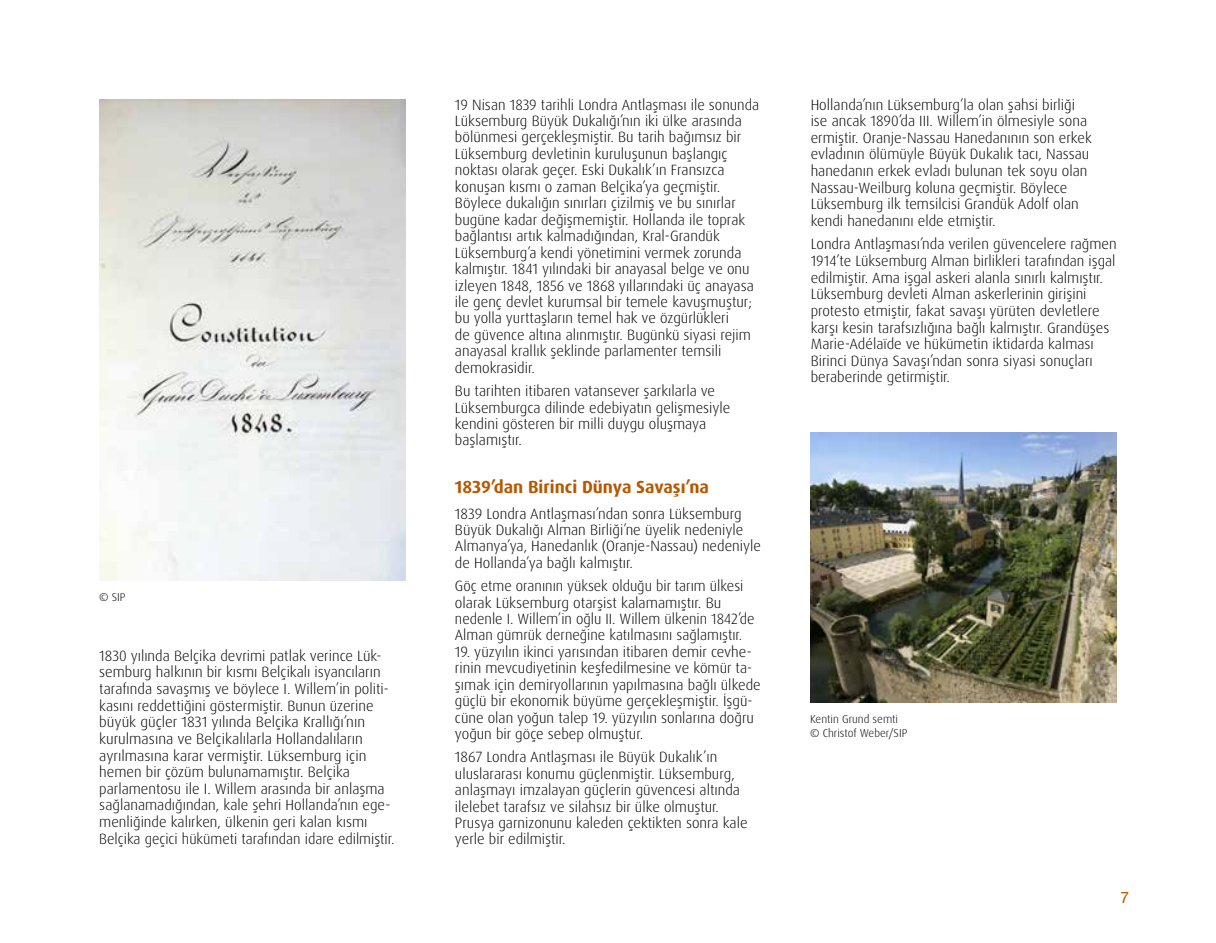
<style>
.page{position:relative;width:1216px;height:943px;background:#fff}
.page>*{position:absolute;margin:0;border:0;box-sizing:border-box;transform-origin:0 0}
.Titre_bold_Couleur{font:700 17.5px "Dax Pro";color:#b65800}
.t1{font:15.75px "Helvetica Neue";color:#b65800}
.txt_courant{font:300 14.88px/16.4px "Dax Pro";color:#000}
.txt_courant-2{font:300 11.38px "Dax Pro";color:#000}
</style>
<div class="page">
<img style="left:99px;top:99px;width:306px;height:481px">
<img style="left:810px;top:432px;width:306px;height:271px">
<p class="txt_courant-2" style="left:99px;top:589px;width:28px">© SIP</p>
<p class="txt_courant" style="left:99px;top:647px;width:297px">1830 yılında Belçika devrimi patlak verince Lük&shy;semburg halkının bir kısmı Belçikalı isyancıların tarafında savaşmış ve böylece I. Willem’in politi&shy;kasını reddettiğini göstermiştir. Bunun üzerine büyük güçler 1831 yılında Belçika Krallığı’nın kurulmasına ve Belçikalılarla Hollandalıların ayrılmasına karar vermiştir. Lüksemburg için hemen bir çözüm bulunamamıştır. Belçika parlamentosu ile I. Willem arasında bir anlaşma sağlanamadığından, kale şehri Hollanda’nın ege&shy;menliğinde kalırken, ülkenin geri kalan kısmı Belçika geçici hükümeti tarafından idare edilmiştir.</p>
<p class="txt_courant" style="left:455px;top:96px;width:306px">19 Nisan 1839 tarihli Londra Antlaşması ile sonunda Lüksemburg Büyük Dukalığı’nın iki ülke arasında bölünmesi gerçekleşmiştir. Bu tarih bağımsız bir Lüksemburg devletinin kuruluşunun başlangıç noktası olarak geçer. Eski Dukalık’ın Fransızca konuşan kısmı o zaman Belçika’ya geçmiştir.<br>Böylece dukalığın sınırları çizilmiş ve bu sınırlar bugüne kadar değişmemiştir. Hollanda ile toprak bağlantısı artık kalmadığından, Kral-Grandük Lüksemburg’a kendi yönetimini vermek zorunda kalmıştır. 1841 yılındaki bir anayasal belge ve onu izleyen 1848, 1856 ve 1868 yıllarındaki üç anayasa ile genç devlet kurumsal bir temele kavuşmuştur; bu yolla yurttaşların temel hak ve özgürlükleri<br>de güvence altına alınmıştır. Bugünkü siyasi rejim anayasal krallık şeklinde parlamenter temsili demokrasidir.</p>
<p class="txt_courant" style="left:455px;top:383px;width:277px">Bu tarihten itibaren vatansever şarkılarla ve Lüksemburgca dilinde edebiyatın gelişmesiyle kendini gösteren bir milli duygu oluşmaya başlamıştır.</p>
<p class="Titre_bold_Couleur" style="left:455px;top:475px;width:255px">1839’dan Birinci Dünya Savaşı’na</p>
<p class="txt_courant" style="left:455px;top:505px;width:307px">1839 Londra Antlaşması’ndan sonra Lüksemburg Büyük Dukalığı Alman Birliği’ne üyelik nedeniyle Almanya’ya, Hanedanlık (Oranje-Nassau) nedeniyle de Hollanda’ya bağlı kalmıştır.</p>
<p class="txt_courant" style="left:455px;top:577px;width:301px">Göç etme oranının yüksek olduğu bir tarım ülkesi olarak Lüksemburg otarşist kalamamıştır. Bu nedenle I. Willem’in oğlu II. Willem ülkenin 1842’de Alman gümrük derneğine katılmasını sağlamıştır.</p>
<p class="txt_courant" style="left:455px;top:643px;width:307px">19. yüzyılın ikinci yarısından itibaren demir cevhe&shy;rinin mevcudiyetinin keşfedilmesine ve kömür ta&shy;şımak için demiryollarının yapılmasına bağlı ülkede güçlü bir ekonomik büyüme gerçekleşmiştir. İşgü&shy;cüne olan yoğun talep 19. yüzyılın sonlarına doğru yoğun bir göçe sebep olmuştur.</p>
<p class="txt_courant" style="left:455px;top:749px;width:294px">1867 Londra Antlaşması ile Büyük Dukalık’ın uluslararası konumu güçlenmiştir. Lüksemburg, anlaşmayı imzalayan güçlerin güvencesi altında ilelebet tarafsız ve silahsız bir ülke olmuştur.<br>Prusya garnizonunu kaleden çektikten sonra kale yerle bir edilmiştir.</p>
<p class="txt_courant" style="left:810px;top:96px;width:282px">Hollanda’nın Lüksemburg’la olan şahsi birliği ise ancak 1890’da III. Willem’in ölmesiyle sona ermiştir. Oranje-Nassau Hanedanının son erkek evladının ölümüyle Büyük Dukalık tacı, Nassau hanedanın erkek evladı bulunan tek soyu olan Nassau-Weilburg koluna geçmiştir. Böylece Lüksemburg ilk temsilcisi Grandük Adolf olan kendi hanedanını elde etmiştir.</p>
<p class="txt_courant" style="left:810px;top:236px;width:307px">Londra Antlaşması’nda verilen güvencelere rağmen 1914’te Lüksemburg Alman birlikleri tarafından işgal edilmiştir. Ama işgal askeri alanla sınırlı kalmıştır.<br>Lüksemburg devleti Alman askerlerinin girişini protesto etmiştir, fakat savaşı yürüten devletlere karşı kesin tarafsızlığına bağlı kalmıştır. Grandüşes Marie-Adélaïde ve hükümetin iktidarda kalması Birinci Dünya Savaşı’ndan sonra siyasi sonuçları beraberinde getirmiştir.</p>
<p class="txt_courant-2" style="left:810px;top:712px;width:90px">Kentin Grund semti</p>
<p class="txt_courant-2" style="left:810px;top:726px;width:99px">© Christof Weber/SIP</p>
<p class="t1" style="left:1120px;top:888px;width:10px">7</p>
</div>
